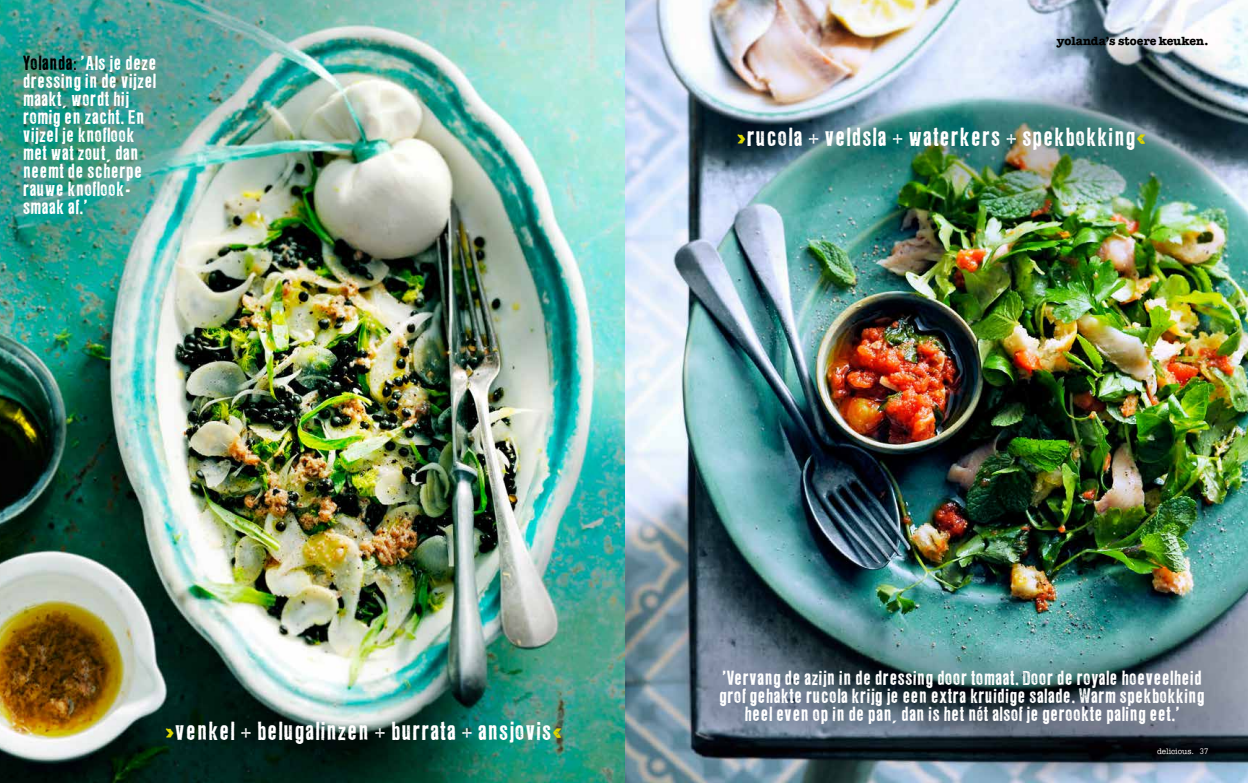
<style>
.page{position:relative;width:1248px;height:783px;background:#fff}
.page>*{position:absolute;margin:0;border:0;box-sizing:border-box;transform-origin:0 0}
.t1{font:23px "LL Rubber Grotesque OTF";color:#fff}
.t2{font:18px/18px "LL Rubber Grotesque OTF";letter-spacing:-.02em;color:#fff}
.t3{font:700 12px "American Typewriter Std";color:#000}
.t4{font:500 8px "American Typewriter Std";color:#fff}
.s1{color:#000}
.s2{color:#dcd700}
.s3{font-family:"DINOT";font-weight:400}
</style>
<div class="page">
<img style="left:0;top:0;width:1247px;height:782px">
<p class="t2" style="left:23px;top:54px;width:136px"><span class="s1">Yolanda:</span> 'Als je deze dressing in de vijzel maakt, wordt hij romig en zacht. En vijzel je knoflook met wat zout, dan neemt de scherpe rauwe knoflook&shy;smaak af.'</p>
<p class="t3" style="left:1056px;top:34px;width:153px">yolanda’s stoere keuken.</p>
<p class="t1" style="left:735px;top:123px;width:413px"><span class="s2">&gt;</span>rucola + veldsla + waterkers + spekbokking<span class="s2">&lt;</span></p>
<p class="t1" style="left:164px;top:716px;width:400px"><span class="s2">&gt;</span>venkel + belugalinzen + burrata + ansjovis<span class="s2">&lt;</span></p>
<p class="t2" style="left:719px;top:669px;width:487px;text-align:center">'Vervang de azijn in de dressing door tomaat. Door de royale hoeveelheid grof gehakte rucola krijg je een extra kruidige salade. Warm spekbokking heel even op in de pan, dan is het nét alsof je gerookte paling eet.'</p>
<p class="t4" style="left:1156px;top:746px;width:53px">delicious. <span class="s3">37</span></p>
</div>
